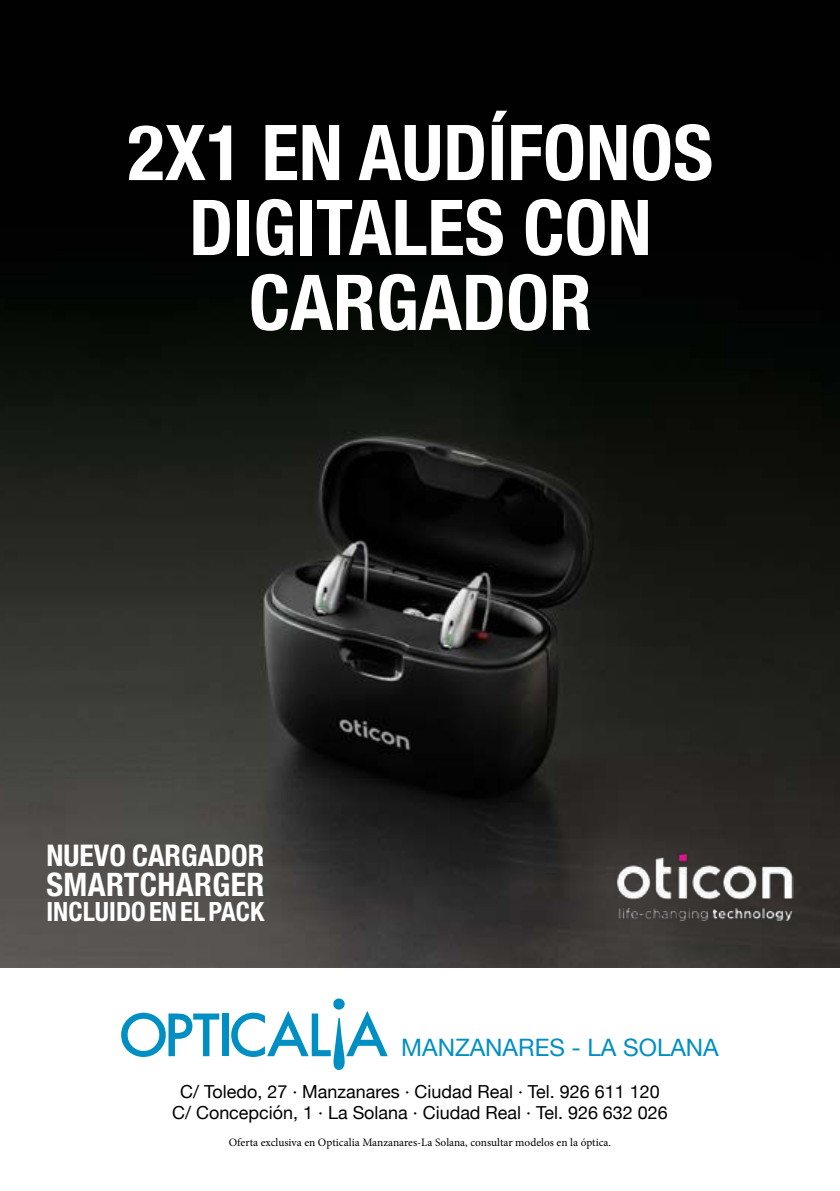
<style>
.page{position:relative;width:840px;height:1191px;background:#fff}
.page>*{position:absolute;margin:0;border:0;box-sizing:border-box;transform-origin:0 0}
.t1{font:700 condensed 77px/75px "Helvetica Neue";color:#fff;text-align:center}
.t2{font:700 condensed 32.2px "Helvetica Neue";letter-spacing:.01em;color:#fff}
.t3{font:700 condensed 29.8px "Helvetica Neue";color:#fff}
.t4{font:700 condensed 26.4px "Helvetica Neue";color:#fff}
.t5{font:24px "Helvetica Neue";color:#008fc3}
.t6{font:18px/22px "Helvetica Neue";color:#000;text-align:center}
.t7{font:11.4px "Minion Pro";color:#000}
</style>
<div class="page">
<img style="left:0;top:0;width:839px;height:967px">
<img style="left:615px;top:852px;width:178px;height:69px">
<svg style="left:121px;top:1012px;width:98px;height:45px"></svg>
<div style="left:222px;top:1013px;width:6px;height:43px;background:#008fc3"></div>
<svg style="left:231px;top:998px;width:156px;height:72px"></svg>
<h1 class="t1" style="left:127px;top:114px;width:586px">2X1 EN AUDÍFONOS<br>DIGITALES CON<br>CARGADOR</h1>
<h3 class="t3" style="left:46px;top:837px;width:219px">NUEVO CARGADOR</h3>
<h2 class="t2" style="left:46px;top:865px;width:219px">SMARTCHARGER</h2>
<h3 class="t4" style="left:46px;top:895px;width:219px">INCLUIDO EN EL PACK</h3>
<h3 class="t5" style="left:401px;top:1030px;width:319px">MANZANARES - LA SOLANA</h3>
<p class="t6" style="left:172px;top:1081px;width:497px">C/ Toledo, 27 · Manzanares · Ciudad Real · Tel. 926 611 120<br>C/ Concepción, 1 · La Solana · Ciudad Real · Tel. 926 632 026</p>
<p class="t7" style="left:229px;top:1135px;width:383px">Oferta exclusiva en Opticalia Manzanares-La Solana, consultar modelos en la óptica.</p>
</div>
